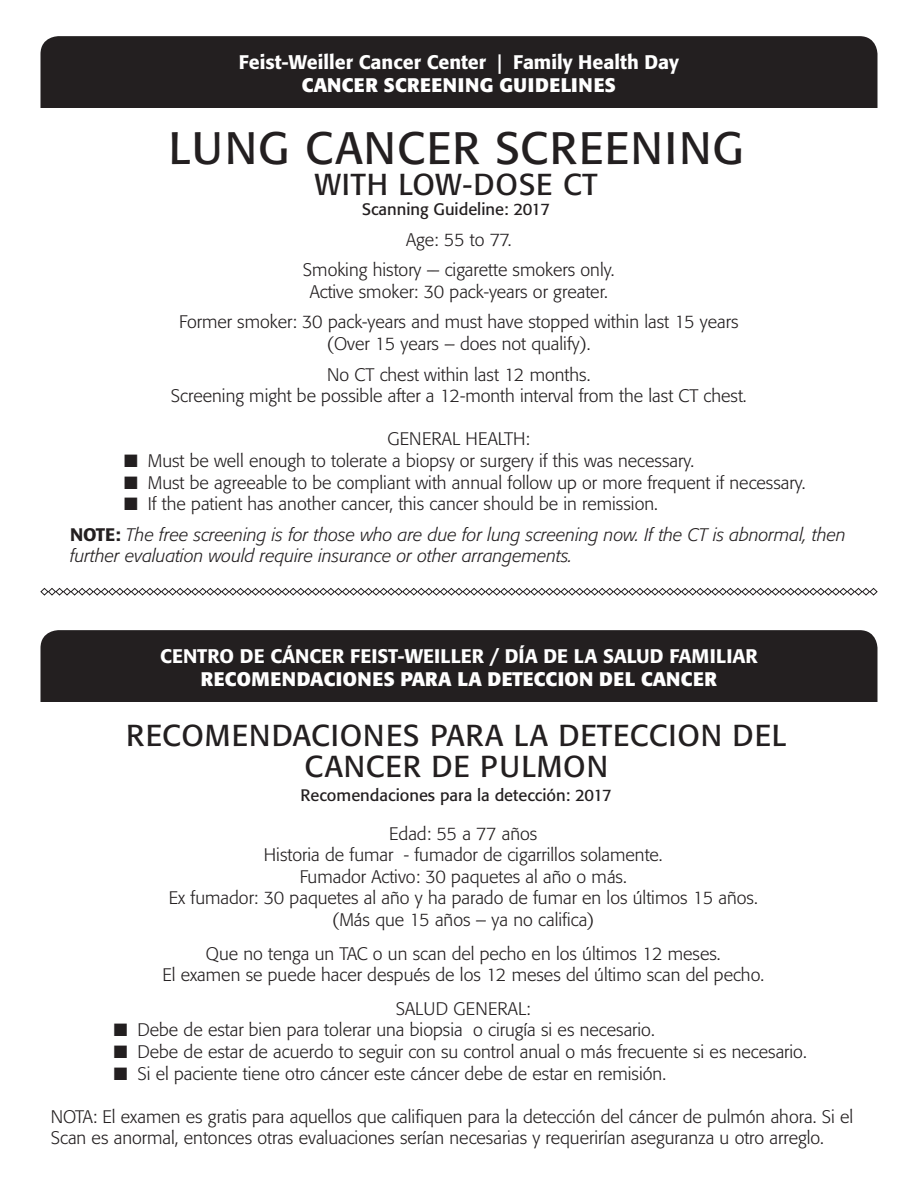
<style>
.page{position:relative;width:918px;height:1188px;background:#fff}
.page>*{position:absolute;margin:0;border:0;box-sizing:border-box;transform-origin:0 0}
.t1{font:45px "Formata";letter-spacing:.03em;color:#231f20}
.t2{font:30px/31.5px "Formata";letter-spacing:.03em;color:#231f20;text-align:center}
.t3{font:500 19.5px "Formata";color:#fff}
.t4{font:700 19.5px "Formata";letter-spacing:.02em;color:#fff}
.t5{font:300 18px/21.6px "Formata";color:#231f20}
.t6{font:italic 300 18px/21.6px "Formata";color:#231f20}
.t7{font:16.5px "Formata";color:#231f20}
.s1{font-weight:500;font-style:normal}
</style>
<div class="page">
<div style="left:40px;top:36px;width:838px;height:72px;background:#231f20"></div>
<div style="left:40px;top:630px;width:838px;height:72px;background:#231f20"></div>
<svg style="left:40px;top:587px;width:838px;height:9px"></svg>
<p class="t3" style="left:239px;top:50px;width:442px">Feist-Weiller Cancer Center | Family Health Day</p>
<p class="t4" style="left:302px;top:73px;width:316px">CANCER SCREENING GUIDELINES</p>
<p class="t1" style="left:169px;top:121px;width:576px">LUNG CANCER SCREENING</p>
<p class="t2" style="left:315px;top:169px;width:284px">WITH LOW-DOSE CT</p>
<p class="t7" style="left:362px;top:199px;width:190px">Scanning Guideline: 2017</p>
<p class="t5" style="left:406px;top:229px;width:107px">Age: 55 to 77.</p>
<p class="t5" style="left:303px;top:259px;width:313px">Smoking history — cigarette smokers only.</p>
<p class="t5" style="left:310px;top:281px;width:300px">Active smoker: 30 pack-years or greater.</p>
<p class="t5" style="left:179px;top:311px;width:561px">Former smoker: 30 pack-years and must have stopped within last 15 years</p>
<p class="t5" style="left:327px;top:333px;width:265px">(Over 15 years – does not qualify).</p>
<p class="t5" style="left:327px;top:364px;width:265px">No CT chest within last 12 months.</p>
<p class="t5" style="left:171px;top:385px;width:577px">Screening might be possible after a 12-month interval from the last CT chest.</p>
<p class="t5" style="left:388px;top:428px;width:144px">GENERAL HEALTH:</p>
<p class="t5" style="left:124px;top:450px;width:572px">■ Must be well enough to tolerate a biopsy or surgery if this was necessary.</p>
<p class="t5" style="left:124px;top:472px;width:683px">■ Must be agreeable to be compliant with annual follow up or more frequent if necessary.</p>
<p class="t5" style="left:124px;top:493px;width:535px">■ If the patient has another cancer, this cancer should be in remission.</p>
<p class="t6" style="left:70px;top:524px;width:777px"><span class="s1">NOTE:</span> The free screening is for those who are due for lung screening now. If the CT is abnormal, then further evaluation would require insurance or other arrangements.</p>
<p class="t3" style="left:160px;top:644px;width:599px">CENTRO DE CÁNCER FEIST-WEILLER / DÍA DE LA SALUD FAMILIAR</p>
<p class="t4" style="left:201px;top:667px;width:518px">RECOMENDACIONES PARA LA DETECCION DEL CANCER</p>
<p class="t2" style="left:126px;top:720px;width:662px">RECOMENDACIONES PARA LA DETECCION DEL<br>CANCER DE PULMON</p>
<p class="t7" style="left:300px;top:786px;width:313px">Recomendaciones para la detección: 2017</p>
<p class="t5" style="left:389px;top:823px;width:150px">Edad: 55 a 77 años</p>
<p class="t5" style="left:264px;top:844px;width:400px">Historia de fumar - fumador de cigarrillos solamente.</p>
<p class="t5" style="left:300px;top:866px;width:329px">Fumador Activo: 30 paquetes al año o más.</p>
<p class="t5" style="left:169px;top:887px;width:590px">Ex fumador: 30 paquetes al año y ha parado de fumar en los últimos 15 años.</p>
<p class="t5" style="left:332px;top:909px;width:264px">(Más que 15 años – ya no califica)</p>
<p class="t5" style="left:206px;top:943px;width:516px">Que no tenga un TAC o un scan del pecho en los últimos 12 meses.</p>
<p class="t5" style="left:162px;top:964px;width:603px">El examen se puede hacer después de los 12 meses del último scan del pecho.</p>
<p class="t5" style="left:396px;top:998px;width:137px">SALUD GENERAL:</p>
<p class="t5" style="left:114px;top:1019px;width:543px">■ Debe de estar bien para tolerar una biopsia o cirugía si es necesario.</p>
<p class="t5" style="left:114px;top:1041px;width:695px">■ Debe de estar de acuerdo to seguir con su control anual o más frecuente si es necesario.</p>
<p class="t5" style="left:114px;top:1063px;width:554px">■ Si el paciente tiene otro cáncer este cáncer debe de estar en remisión.</p>
<p class="t5" style="left:51px;top:1106px;width:804px">NOTA: El examen es gratis para aquellos que califiquen para la detección del cáncer de pulmón ahora. Si el<br>Scan es anormal, entonces otras evaluaciones serían necesarias y requerirían aseguranza u otro arreglo.</p>
</div>
